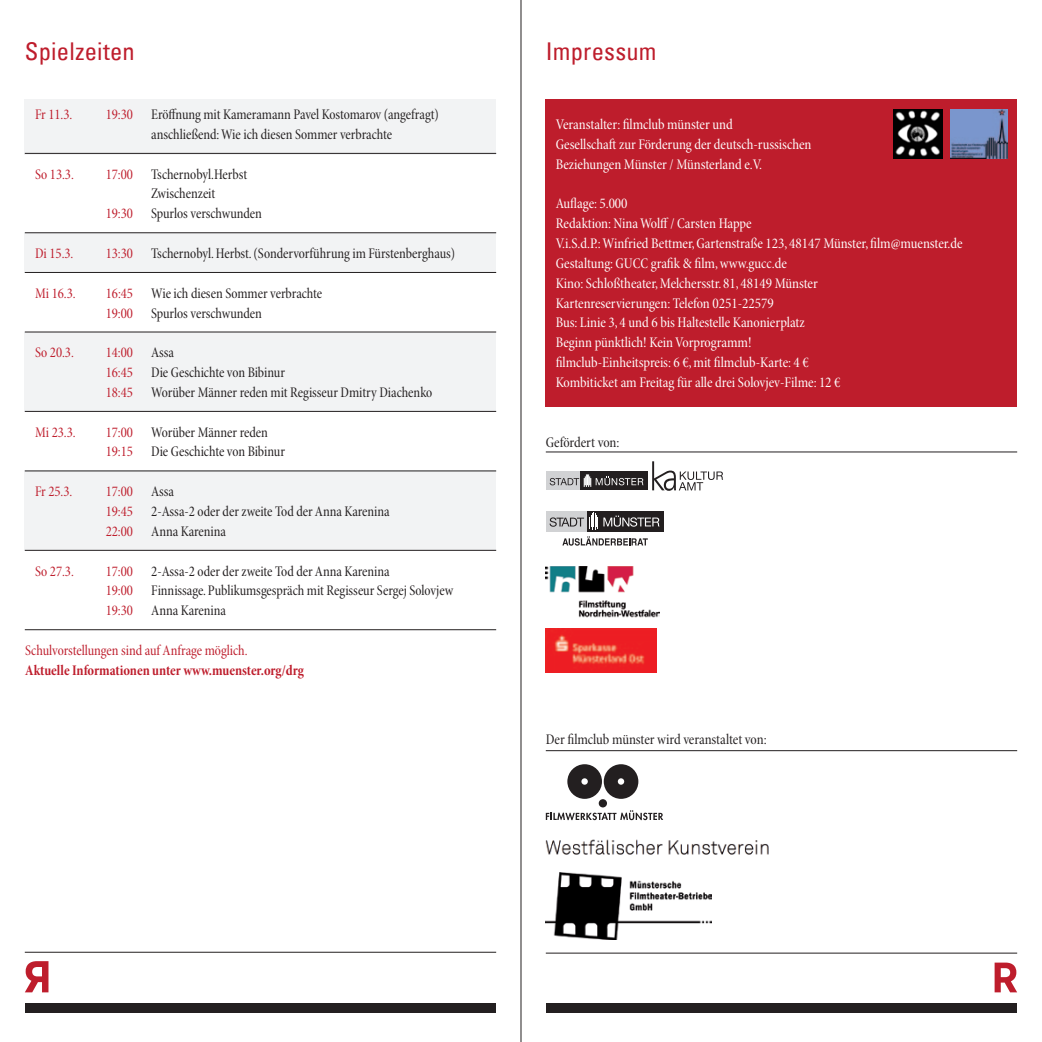
<style>
.page{position:relative;width:1042px;height:1042px;background:#fff}
.page>*{position:absolute;margin:0;border:0;box-sizing:border-box;transform-origin:0 0}
.headline{font:condensed 24.5px "Univers Com 57";letter-spacing:.01em;color:#be1d2c}
.Fließtext{font:14.88px "Minion Pro Cn Subh";color:#231f20;scale:.96 1}
.Fließtext-2{font:14.88px "Minion Pro Cn Subh";color:#fff}
.Fließtext-3{font:14.88px "Minion Pro Cn Subh";color:#be1d2c;scale:.96 1}
.Fließtext-4{font:14.88px "Minion Pro Cn Subh";color:#231f20}
.Fließtext-5{font:14.88px "Minion Pro Bold Cn Subh";letter-spacing:-.005em;color:#be1d2c;scale:.96 1}
.s1{color:#be1d2c}
.s2{color:#231f20}
</style>
<div class="page">
<div style="left:546px;top:99px;width:471px;height:308px;background:#be1d2c"></div>
<div style="left:25px;top:233px;width:471px;height:40px;background:#f2f3f4"></div>
<div style="left:25px;top:99px;width:471px;height:55px;background:#f2f3f4"></div>
<div style="left:25px;top:332px;width:471px;height:79px;background:#f2f3f4"></div>
<div style="left:25px;top:470px;width:471px;height:81px;background:#f2f3f4"></div>
<div style="left:26px;top:1003px;width:470px;height:9px;background:#231f20"></div>
<div style="left:547px;top:1003px;width:470px;height:9px;background:#231f20"></div>
<svg style="left:25px;top:961px;width:23px;height:31px"></svg>
<hr style="left:25px;top:952px;width:471px;height:1px;background:#231f20">
<hr style="left:25px;top:153px;width:471px;height:1px;background:#231f20">
<hr style="left:25px;top:232px;width:471px;height:1px;background:#231f20">
<hr style="left:25px;top:272px;width:471px;height:1px;background:#231f20">
<hr style="left:25px;top:331px;width:471px;height:1px;background:#231f20">
<hr style="left:25px;top:411px;width:471px;height:1px;background:#231f20">
<hr style="left:25px;top:470px;width:471px;height:1px;background:#231f20">
<hr style="left:25px;top:550px;width:471px;height:1px;background:#231f20">
<hr style="left:25px;top:629px;width:471px;height:1px;background:#231f20">
<svg style="left:994px;top:962px;width:23px;height:30px"></svg>
<hr style="left:546px;top:952px;width:471px;height:1px;background:#231f20">
<div style="left:599px;top:799px;width:8px;height:8px;background:#231f20;border-radius:50%"></div>
<svg style="left:567px;top:764px;width:71px;height:35px"></svg>
<svg style="left:546px;top:810px;width:117px;height:10px"></svg>
<img style="left:546px;top:566px;width:114px;height:52px">
<div style="left:586px;top:511px;width:77px;height:21px;background:#231f20"></div>
<div style="left:546px;top:511px;width:40px;height:21px;background:#d1d2d4"></div>
<svg style="left:549px;top:513px;width:110px;height:16px"></svg>
<svg style="left:562px;top:536px;width:86px;height:10px"></svg>
<svg style="left:652px;top:461px;width:71px;height:30px"></svg>
<div style="left:546px;top:471px;width:35px;height:19px;background:#d1d2d4"></div>
<div style="left:581px;top:471px;width:67px;height:19px;background:#231f20"></div>
<svg style="left:550px;top:474px;width:93px;height:13px"></svg>
<img style="left:546px;top:628px;width:110px;height:45px">
<hr style="left:546px;top:451px;width:471px;height:1px;background:#231f20">
<hr style="left:546px;top:750px;width:471px;height:1px;background:#231f20">
<img style="left:546px;top:873px;width:165px;height:66px">
<img style="left:951px;top:109px;width:57px;height:50px">
<img style="left:893px;top:109px;width:50px;height:50px">
<img style="left:545px;top:839px;width:224px;height:16px">
<hr style="left:521px;top:0;width:1px;height:1042px;background:#231f20">
<p class="headline" style="left:25px;top:35px;width:111px">Spielzeiten</p>
<p class="headline" style="left:546px;top:35px;width:112px">Impressum</p>
<p class="Fließtext-3" style="left:35px;top:105px;width:40px">Fr 11.3.</p>
<p class="Fließtext" style="left:106px;top:105px;width:349px"><span class="s1">19:30</span> Eröffnung mit Kameramann Pavel Kostomarov (angefragt)</p>
<p class="Fließtext" style="left:151px;top:125px;width:252px">anschließend: Wie ich diesen Sommer verbrachte</p>
<p class="Fließtext-3" style="left:35px;top:165px;width:42px">So 13.3.</p>
<p class="Fließtext" style="left:106px;top:165px;width:149px"><span class="s1">17:00</span> Tschernobyl.Herbst</p>
<p class="Fließtext" style="left:151px;top:185px;width:68px">Zwischenzeit</p>
<p class="Fließtext" style="left:106px;top:205px;width:164px"><span class="s1">19:30</span> Spurlos verschwunden</p>
<p class="Fließtext-3" style="left:35px;top:244px;width:41px">Di 15.3.</p>
<p class="Fließtext" style="left:106px;top:244px;width:365px"><span class="s1">13:30</span> Tschernobyl. Herbst. (Sondervorführung im Fürstenberghaus)</p>
<p class="Fließtext-3" style="left:35px;top:284px;width:44px">Mi 16.3.</p>
<p class="Fließtext" style="left:106px;top:284px;width:227px"><span class="s1">16:45</span> Wie ich diesen Sommer verbrachte</p>
<p class="Fließtext" style="left:106px;top:304px;width:164px"><span class="s1">19:00</span> Spurlos verschwunden</p>
<p class="Fließtext-3" style="left:35px;top:344px;width:42px">So 20.3.</p>
<p class="Fließtext-3" style="left:106px;top:344px;width:73px">14:00 <span class="s2">Assa</span></p>
<p class="Fließtext" style="left:106px;top:363px;width:188px"><span class="s1">16:45</span> Die Geschichte von Bibinur</p>
<p class="Fließtext" style="left:106px;top:383px;width:342px"><span class="s1">18:45</span> Worüber Männer reden mit Regisseur Dmitry Diachenko</p>
<p class="Fließtext-3" style="left:35px;top:423px;width:44px">Mi 23.3.</p>
<p class="Fließtext" style="left:106px;top:423px;width:170px"><span class="s1">17:00</span> Worüber Männer reden</p>
<p class="Fließtext" style="left:106px;top:443px;width:188px"><span class="s1">19:15</span> Die Geschichte von Bibinur</p>
<p class="Fließtext-3" style="left:35px;top:482px;width:40px">Fr 25.3.</p>
<p class="Fließtext-3" style="left:106px;top:482px;width:73px">17:00 <span class="s2">Assa</span></p>
<p class="Fließtext" style="left:106px;top:502px;width:297px"><span class="s1">19:45</span> 2-Assa-2 oder der zweite Tod der Anna Karenina</p>
<p class="Fließtext" style="left:106px;top:522px;width:127px"><span class="s1">22:00</span> Anna Karenina</p>
<p class="Fließtext-3" style="left:35px;top:562px;width:42px">So 27.3.</p>
<p class="Fließtext" style="left:106px;top:562px;width:297px"><span class="s1">17:00</span> 2-Assa-2 oder der zweite Tod der Anna Karenina</p>
<p class="Fließtext" style="left:106px;top:582px;width:364px"><span class="s1">19:00</span> Finnissage. Publikumsgespräch mit Regisseur Sergej Solovjew</p>
<p class="Fließtext" style="left:106px;top:601px;width:127px"><span class="s1">19:30</span> Anna Karenina</p>
<p class="Fließtext-3" style="left:25px;top:641px;width:233px">Schulvorstellungen sind auf Anfrage möglich.</p>
<p class="Fließtext-5" style="left:25px;top:661px;width:292px">Aktuelle Informationen unter www.muenster.org/drg</p>
<p class="Fließtext-2" style="left:556px;top:115px;width:178px">Veranstalter: filmclub münster und</p>
<p class="Fließtext-2" style="left:556px;top:135px;width:257px">Gesellschaft zur Förderung der deutsch-russischen</p>
<p class="Fließtext-2" style="left:556px;top:155px;width:208px">Beziehungen Münster / Münsterland e.V.</p>
<p class="Fließtext-2" style="left:556px;top:195px;width:73px">Auflage: 5.000</p>
<p class="Fließtext-2" style="left:556px;top:215px;width:197px">Redaktion: Nina Wolff / Carsten Happe</p>
<p class="Fließtext-2" style="left:556px;top:234px;width:408px">V.i.S.d.P.: Winfried Bettmer, Gartenstraße 123, 48147 Münster, film@muenster.de</p>
<p class="Fließtext-2" style="left:556px;top:254px;width:233px">Gestaltung: GUCC grafik &amp; film, www.gucc.de</p>
<p class="Fließtext-2" style="left:556px;top:274px;width:264px">Kino: Schloßtheater, Melchersstr. 81, 48149 Münster</p>
<p class="Fließtext-2" style="left:556px;top:294px;width:219px">Kartenreservierungen: Telefon 0251-22579</p>
<p class="Fließtext-2" style="left:556px;top:314px;width:251px">Bus: Linie 3, 4 und 6 bis Haltestelle Kanonierplatz</p>
<p class="Fließtext-2" style="left:556px;top:334px;width:197px">Beginn pünktlich! Kein Vorprogramm!</p>
<p class="Fließtext-2" style="left:556px;top:353px;width:254px">filmclub-Einheitspreis: 6 €, mit filmclub-Karte: 4 €</p>
<p class="Fließtext-2" style="left:556px;top:373px;width:286px">Kombiticket am Freitag für alle drei Solovjev-Filme: 12 €</p>
<p class="Fließtext-4" style="left:546px;top:433px;width:75px">Gefördert von:</p>
<p class="Fließtext-4" style="left:546px;top:730px;width:222px">Der filmclub münster wird veranstaltet von:</p>
</div>
